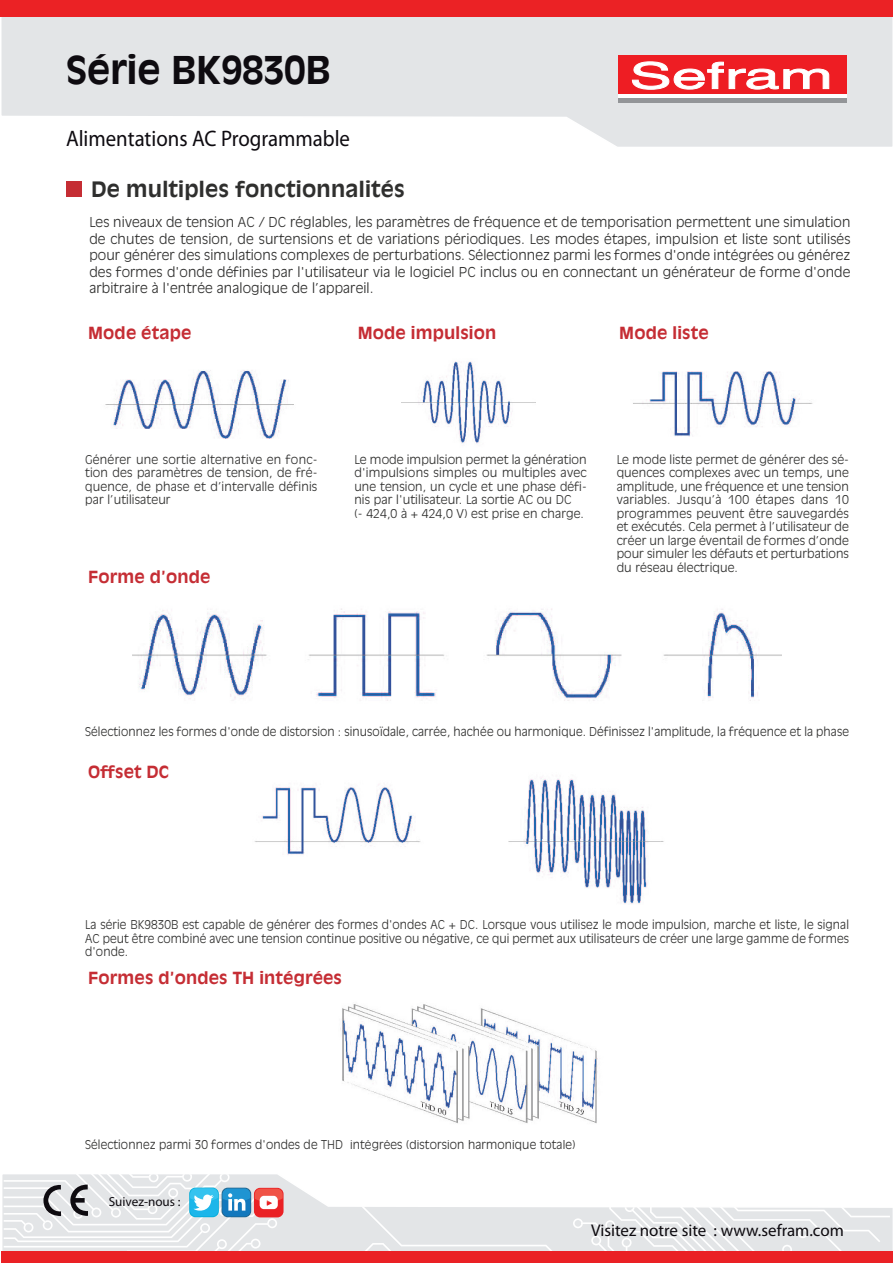
<style>
.page{position:relative;width:893px;height:1263px;background:#fff}
.page>*{position:absolute;margin:0;border:0;box-sizing:border-box;transform-origin:0 0}
.t1{font:700 37.8px "Antique Olive";color:#0e0b10}
.t2{font:22.5px "Myriad Pro";color:#0e0b10;scale:.93 1}
.t3{font:700 21px "Antique Olive";letter-spacing:.01em;color:#2f2f2e}
.t4{font:16.95px "Myriad Pro";color:#0e0b10}
.t5{font:700 16.5px "Antique Olive";letter-spacing:.01em;color:#c52d34}
.t6{font:300 13.5px/16.5px "Antique Olive";letter-spacing:.01em;color:#2f2f2e;text-align:justify}
.t7{font:13.2px "Myriad Pro";color:#0e0b10}
.t8{font:300 12px/13.5px "Antique Olive";letter-spacing:.01em;color:#2f2f2e;text-align:justify}
</style>
<div class="page">
<svg style="left:0;top:0;width:893px;height:147px"></svg>
<div style="left:1px;top:0;width:892px;height:16px;background:#eb2225"></div>
<svg style="left:4px;top:1174px;width:886px;height:89px"></svg>
<div style="left:618px;top:56px;width:228px;height:47px;background:#fff"></div>
<div style="left:618px;top:98px;width:228px;height:5px;background:#939598"></div>
<div style="left:618px;top:56px;width:228px;height:38px;background:#ee1d23"></div>
<svg style="left:631px;top:61px;width:199px;height:29px"></svg>
<div style="left:66px;top:181px;width:16px;height:16px;background:#c52d34"></div>
<img style="left:105px;top:370px;width:189px;height:69px">
<img style="left:132px;top:608px;width:649px;height:93px">
<img style="left:340px;top:1004px;width:258px;height:120px">
<img style="left:254px;top:778px;width:410px;height:126px">
<img style="left:402px;top:361px;width:134px;height:83px">
<img style="left:633px;top:371px;width:180px;height:66px">
<h1 class="t1" style="left:66px;top:55px;width:266px">Série BK9830B</h1>
<h2 class="t2" style="left:66px;top:130px;width:307px">Alimentations AC Programmable</h2>
<h3 class="t3" style="left:91px;top:180px;width:315px">De multiples fonctionnalités</h3>
<p class="t6" style="left:89px;top:215px;width:763px">Les niveaux de tension AC / DC réglables, les paramètres de fréquence et de temporisation permettent une simulation de chutes de tension, de surtensions et de variations périodiques. Les modes étapes, impulsion et liste sont utilisés pour générer des simulations complexes de perturbations. Sélectionnez parmi les formes d'onde intégrées ou générez des formes d'onde définies par l'utilisateur via le logiciel PC inclus ou en connectant un générateur de forme d'onde arbitraire à l'entrée analogique de l’appareil.</p>
<h3 class="t5" style="left:88px;top:326px;width:105px">Mode étape</h3>
<h3 class="t5" style="left:358px;top:326px;width:140px">Mode impulsion</h3>
<h3 class="t5" style="left:619px;top:326px;width:91px">Mode liste</h3>
<p class="t8" style="left:85px;top:453px;width:234px">Générer une sortie alternative en fonc&shy;tion des paramètres de tension, de fré&shy;quence, de phase et d’intervalle définis par l’utilisateur</p>
<h3 class="t5" style="left:88px;top:570px;width:124px">Forme d’onde</h3>
<p class="t8" style="left:354px;top:453px;width:234px;text-align:left">Le mode impulsion permet la génération d'impulsions simples ou multiples avec une tension, un cycle et une phase défi&shy;nis par l'utilisateur. La sortie AC ou DC<br>(- 424,0 à + 424,0 V) est prise en charge.</p>
<p class="t8" style="left:617px;top:453px;width:234px">Le mode liste permet de générer des sé&shy;quences complexes avec un temps, une amplitude, une fréquence et une tension variables. Jusqu’à 100 étapes dans 10 programmes peuvent être sauvegardés et exécutés. Cela permet à l’utilisateur de créer un large éventail de formes d’onde pour simuler les défauts et perturbations du réseau électrique.</p>
<p class="t8" style="left:85px;top:725px;width:765px">Sélectionnez les formes d'onde de distorsion : sinusoïdale, carrée, hachée ou harmonique. Définissez l'amplitude, la fréquence et la phase</p>
<h3 class="t5" style="left:88px;top:765px;width:83px">Offset DC</h3>
<p class="t8" style="left:85px;top:919px;width:765px">La série BK9830B est capable de générer des formes d'ondes AC + DC. Lorsque vous utilisez le mode impulsion, marche et liste, le signal AC peut être combiné avec une tension continue positive ou négative, ce qui permet aux utilisateurs de créer une large gamme de formes d'onde.</p>
<h3 class="t5" style="left:88px;top:971px;width:255px">Formes d’ondes TH intégrées</h3>
<p class="t8" style="left:85px;top:1138px;width:492px">Sélectionnez parmi 30 formes d'ondes de THD intégrées (distorsion harmonique totale)</p>
<p class="t7" style="left:109px;top:1196px;width:73px">Suivez-nous :</p>
<h3 class="t4" style="left:591px;top:1224px;width:254px">Visitez notre site : www.sefram.com</h3>
</div>
